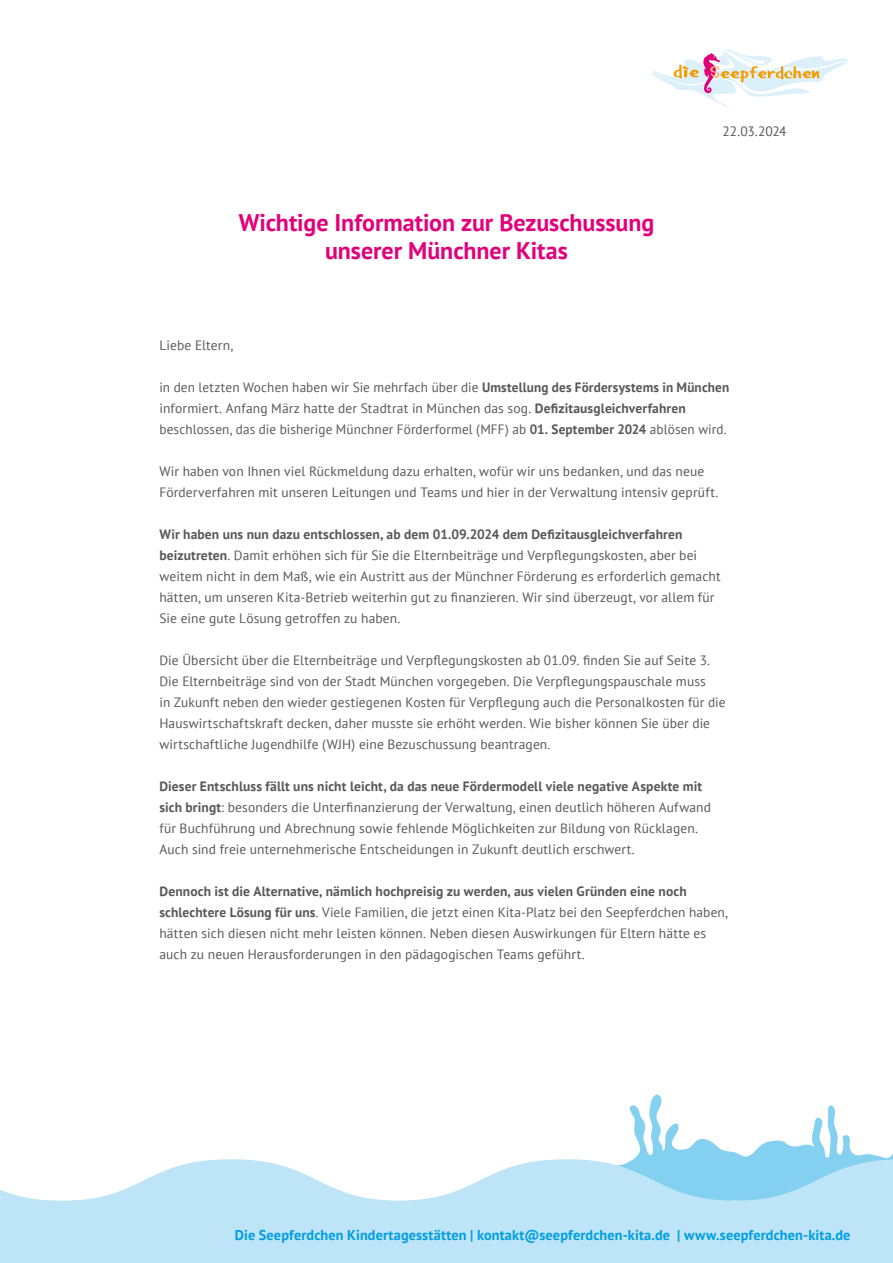
<style>
.page{position:relative;width:893px;height:1263px;background:#fff}
.page>*{position:absolute;margin:0;border:0;box-sizing:border-box;transform-origin:0 0}
.t1{font:700 24px/28.5px "PT Sans";letter-spacing:-.005em;color:#e2007a;text-align:center}
.t2{font:700 14.25px "PT Sans";letter-spacing:.01em;color:#009ee0}
.t3{font:13.5px/21px "PT Sans";letter-spacing:.01em;color:#58585a}
.s1{font-weight:700}
</style>
<div class="page">
<svg style="left:653px;top:49px;width:195px;height:59px"></svg>
<svg style="left:629px;top:1094px;width:264px;height:65px"></svg>
<svg style="left:0;top:1159px;width:893px;height:104px;background:#c2e6f7"></svg>
<h1 class="t1" style="left:239px;top:207px;width:417px">Wichtige Information zur Bezuschussung unserer Münchner Kitas</h1>
<p class="t3" style="left:723px;top:120px;width:66px">22.03.2024</p>
<p class="t3" style="left:159px;top:335px;width:75px">Liebe Eltern,</p>
<p class="t3" style="left:159px;top:377px;width:571px">in den letzten Wochen haben wir Sie mehrfach über die <span class="s1">Umstellung des Fördersystems in München </span>informiert. Anfang März hatte der Stadtrat in München das sog. <span class="s1">Defizitausgleichverfahren </span>beschlossen, das die bisherige Münchner Förderformel (MFF) ab <span class="s1">01. September 2024</span> ablösen wird.</p>
<p class="t3" style="left:159px;top:461px;width:560px">Wir haben von Ihnen viel Rückmeldung dazu erhalten, wofür wir uns bedanken, und das neue<br>Förderverfahren mit unseren Leitungen und Teams und hier in der Verwaltung intensiv geprüft.</p>
<p class="t3" style="left:159px;top:524px;width:563px"><span class="s1">Wir haben uns nun dazu entschlossen, ab dem 01.09.2024 dem Defizitausgleichverfahren beizutreten</span>. Damit erhöhen sich für Sie die Elternbeiträge und Verpflegungskosten, aber bei weitem nicht in dem Maß, wie ein Austritt aus der Münchner Förderung es erforderlich gemacht hätten, um unseren Kita-Betrieb weiterhin gut zu finanzieren. Wir sind überzeugt, vor allem für Sie eine gute Lösung getroffen zu haben.</p>
<p class="t3" style="left:159px;top:650px;width:568px">Die Übersicht über die Elternbeiträge und Verpflegungskosten ab 01.09. finden Sie auf Seite 3.<br>Die Elternbeiträge sind von der Stadt München vorgegeben. Die Verpflegungspauschale muss<br>in Zukunft neben den wieder gestiegenen Kosten für Verpflegung auch die Personalkosten für die Hauswirtschaftskraft decken, daher musste sie erhöht werden. Wie bisher können Sie über die wirtschaftliche Jugendhilfe (WJH) eine Bezuschussung beantragen.</p>
<p class="t3" style="left:159px;top:776px;width:553px"><span class="s1">Dieser Entschluss fällt uns nicht leicht, da das neue Fördermodell viele negative Aspekte mit sich bringt</span>: besonders die Unterfinanzierung der Verwaltung, einen deutlich höheren Aufwand für Buchführung und Abrechnung sowie fehlende Möglichkeiten zur Bildung von Rücklagen.<br>Auch sind freie unternehmerische Entscheidungen in Zukunft deutlich erschwert.</p>
<p class="t3" style="left:159px;top:881px;width:570px"><span class="s1">Dennoch ist die Alternative, nämlich hochpreisig zu werden, aus vielen Gründen eine noch schlechtere Lösung für uns</span>. Viele Familien, die jetzt einen Kita-Platz bei den Seepferdchen haben, hätten sich diesen nicht mehr leisten können. Neben diesen Auswirkungen für Eltern hätte es auch zu neuen Herausforderungen in den pädagogischen Teams geführt.</p>
<p class="t2" style="left:235px;top:1225px;width:617px">Die Seepferdchen Kindertagesstätten | kontakt@seepferdchen-kita.de | www.seepferdchen-kita.de</p>
</div>
